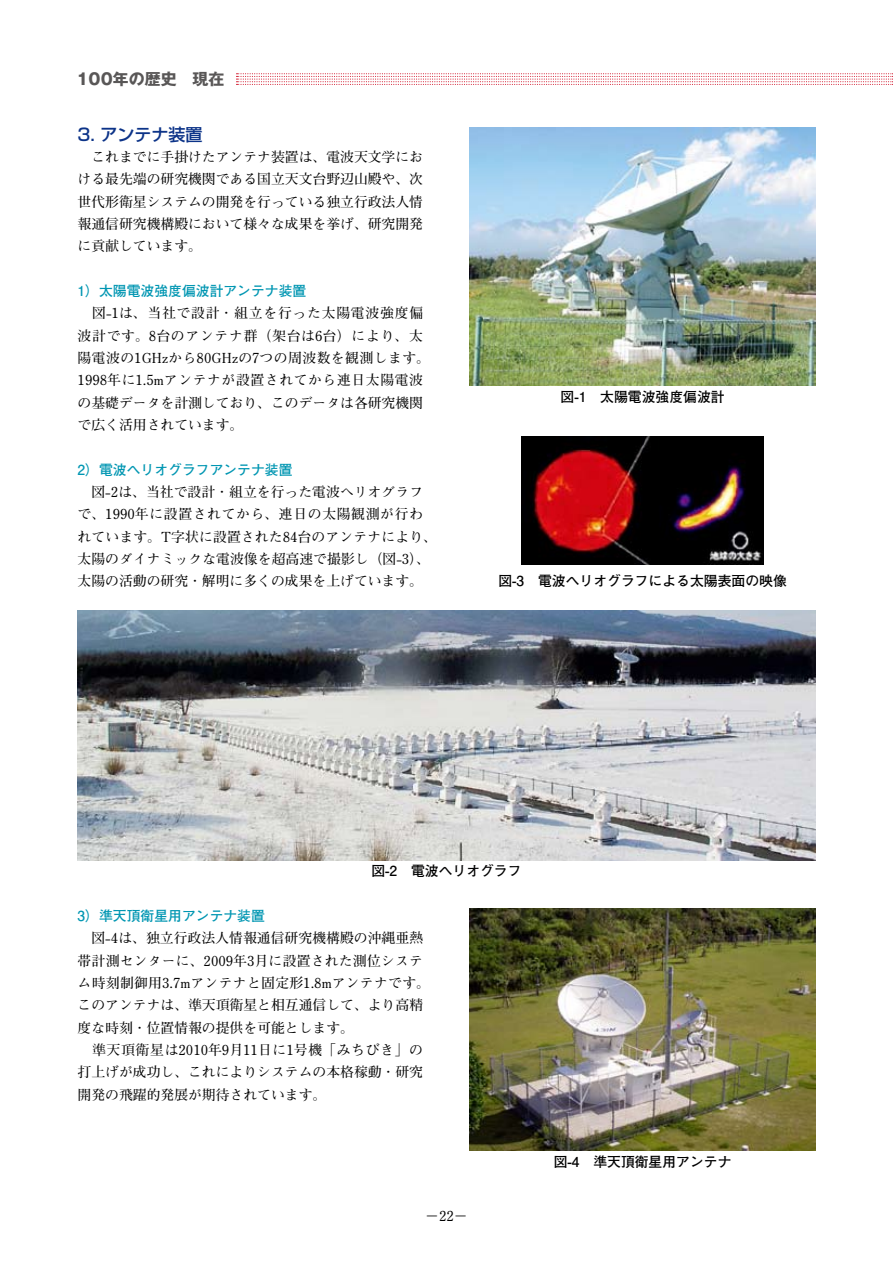
<style>
.page{position:relative;width:893px;height:1263px;background:#fff}
.page>*{position:absolute;margin:0;border:0;box-sizing:border-box;transform-origin:0 0}
.t1{font:500 16.95px "Shin Go Pro";color:#0c3388}
.t2{font:700 15.9px "Gothic MB101 Pro";color:#595757}
.t3{font:700 13.8px/22.4px "Futo Min A101 Pro";color:#000}
.t4{font:700 13.8px/22.4px "Futo Min A101 Pro";letter-spacing:.035em;color:#000}
.t5{font:700 13.8px "Futo Go B101 Pro";color:#000}
.t6{font:700 13.8px "Futo Go B101 Pro";color:#0096b2}
</style>
<div class="page">
<img style="left:78px;top:610px;width:737px;height:250px">
<img style="left:470px;top:128px;width:345px;height:258px">
<img style="left:470px;top:909px;width:345px;height:241px">
<img style="left:521px;top:437px;width:243px;height:128px">
<svg style="left:237px;top:73px;width:656px;height:12px"></svg>
<p class="t2" style="left:77px;top:66px;width:149px">100年の歴史　現在</p>
<p class="t1" style="left:78px;top:121px;width:127px">3. アンテナ装置</p>
<p class="t3" style="left:78px;top:144px;width:347px;text-align:justify">　これまでに手掛けたアンテナ装置は、電波天文学における最先端の研究機関である国立天文台野辺山殿や、次世代形衛星システムの開発を行っている独立行政法人情報通信研究機構殿において様々な成果を挙げ、研究開発に貢献しています。</p>
<p class="t6" style="left:78px;top:280px;width:230px">1）太陽電波強度偏波計アンテナ装置</p>
<p class="t4" style="left:78px;top:300px;width:354px">　図-1は、当社で設計・組立を行った太陽電波強度偏波計です。8台のアンテナ群（架台は6台）により、太陽電波の1GHzから80GHzの7つの周波数を観測します。<br>1998年に1.5mアンテナが設置されてから連日太陽電波の基礎データを計測しており、このデータは各研究機関で広く活用されています。</p>
<p class="t6" style="left:78px;top:458px;width:216px">2）電波ヘリオグラフアンテナ装置</p>
<p class="t3" style="left:78px;top:479px;width:361px">　図-2は、当社で設計・組立を行った電波ヘリオグラフで、1990年に設置されてから、連日の太陽観測が行われています。T字状に設置された84台のアンテナにより、太陽のダイナミックな電波像を超高速で撮影し（図-3）、太陽の活動の研究・解明に多くの成果を上げています。</p>
<p class="t5" style="left:561px;top:386px;width:166px">図-1　太陽電波強度偏波計</p>
<p class="t5" style="left:498px;top:570px;width:290px">図-3　電波ヘリオグラフによる太陽表面の映像</p>
<p class="t5" style="left:371px;top:860px;width:152px">図-2　電波ヘリオグラフ</p>
<p class="t6" style="left:78px;top:905px;width:189px">3）準天頂衛星用アンテナ装置</p>
<p class="t3" style="left:78px;top:925px;width:354px">　図-4は、独立行政法人情報通信研究機構殿の沖縄亜熱帯計測センターに、2009年3月に設置された測位システム時刻制御用3.7mアンテナと固定形1.8mアンテナです。このアンテナは、準天頂衛星と相互通信して、より高精度な時刻・位置情報の提供を可能とします。<br>　準天頂衛星は2010年9月11日に1号機「みちびき」の打上げが成功し、これによりシステムの本格稼動・研究開発の飛躍的発展が期待されています。</p>
<p class="t3" style="left:425px;top:1203px;width:44px">−22−</p>
<p class="t5" style="left:554px;top:1150px;width:179px">図-4　準天頂衛星用アンテナ</p>
</div>
